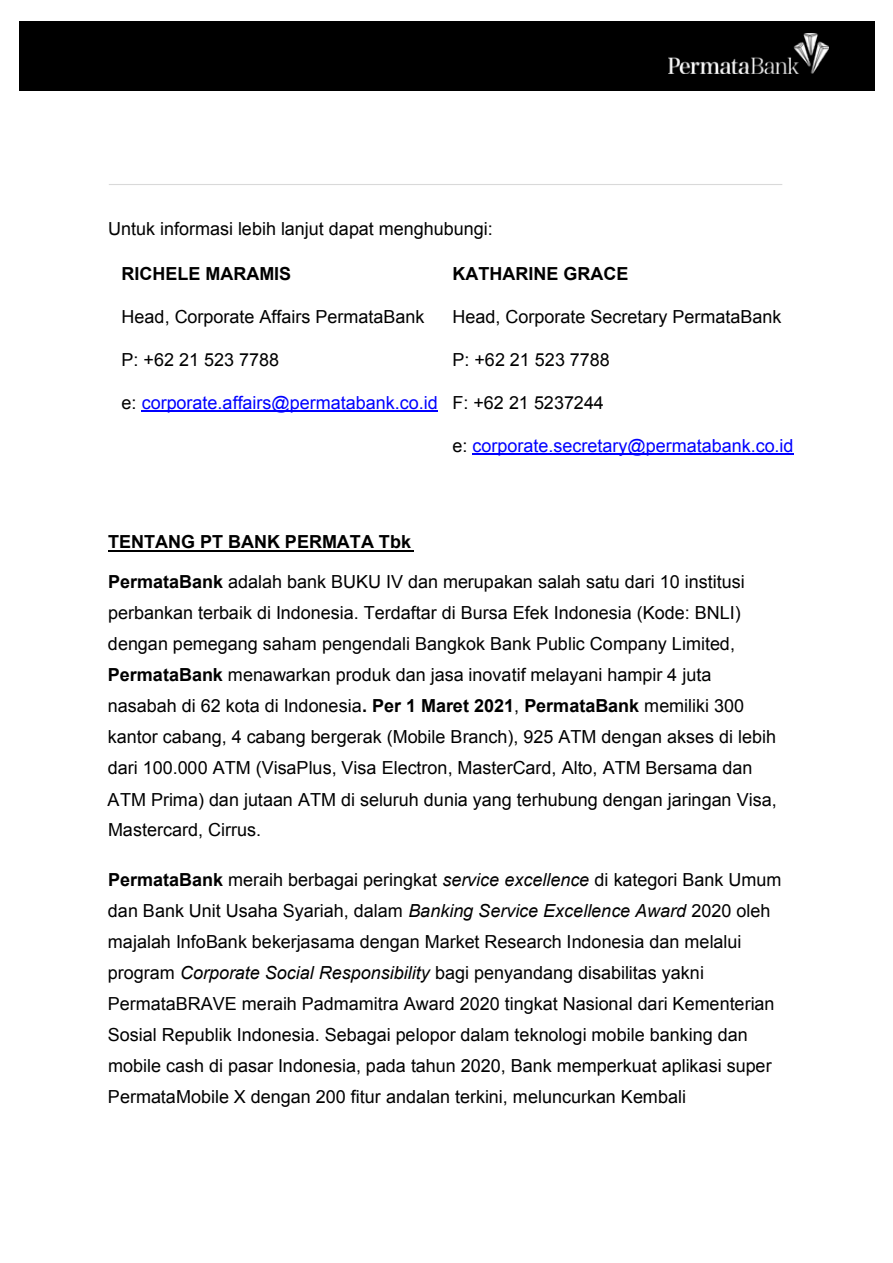
<style>
.page{position:relative;width:893px;height:1263px;background:#fff}
.page>*{position:absolute;margin:0;border:0;box-sizing:border-box;transform-origin:0 0}
.t1{font:18px/31px "Arial";color:#000}
.t2{font:18px "Arial";color:#00f}
.t3{font:700 18px "Arial";color:#000}
.s1{color:#000}
.s2{font-weight:700}
.s3{font-style:italic}
</style>
<div class="page">
<div style="left:20px;top:21px;width:855px;height:69px;background:#000"></div>
<img style="left:669px;top:34px;width:159px;height:40px">
<hr style="left:109px;top:184px;width:673px;height:1px;background:#d9d9d9">
<hr style="left:142px;top:411px;width:296px;height:1px;background:#00f">
<hr style="left:473px;top:454px;width:321px;height:1px;background:#00f">
<hr style="left:108px;top:550px;width:313px;height:1px;background:#000">
<div style="left:414px;top:525px;width:29px;height:33px;background:#fff"></div>
<p class="t1" style="left:108px;top:214px;width:386px">Untuk informasi lebih lanjut dapat menghubungi:</p>
<p class="t3" style="left:122px;top:261px;width:171px">RICHELE MARAMIS</p>
<p class="t1" style="left:122px;top:301px;width:305px">Head, Corporate Affairs PermataBank</p>
<p class="t1" style="left:122px;top:344px;width:159px">P: +62 21 523 7788</p>
<p class="t2" style="left:122px;top:391px;width:318px"><span class="s1">e:</span> corporate.affairs@permatabank.co.id</p>
<p class="t3" style="left:452px;top:261px;width:177px">KATHARINE GRACE</p>
<p class="t1" style="left:452px;top:301px;width:331px">Head, Corporate Secretary PermataBank</p>
<p class="t1" style="left:452px;top:344px;width:159px">P: +62 21 523 7788</p>
<p class="t1" style="left:452px;top:387px;width:153px">F: +62 21 5237244</p>
<p class="t2" style="left:452px;top:434px;width:343px"><span class="s1">e:</span> corporate.secretary@permatabank.co.id</p>
<p class="t3" style="left:108px;top:529px;width:305px">TENTANG PT BANK PERMATA Tbk</p>
<p class="t1" style="left:108px;top:566px;width:671px"><span class="s2">PermataBank</span> adalah bank BUKU IV dan merupakan salah satu dari 10 institusi perbankan terbaik di Indonesia. Terdaftar di Bursa Efek Indonesia (Kode: BNLI) dengan pemegang saham pengendali Bangkok Bank Public Company Limited, <span class="s2">PermataBank</span> menawarkan produk dan jasa inovatif melayani hampir 4 juta nasabah di 62 kota di Indonesia<span class="s2">. Per 1 Maret 2021</span>, <span class="s2">PermataBank</span> memiliki 300 kantor cabang, 4 cabang bergerak (Mobile Branch), 925 ATM dengan akses di lebih dari 100.000 ATM (VisaPlus, Visa Electron, MasterCard, Alto, ATM Bersama dan ATM Prima) dan jutaan ATM di seluruh dunia yang terhubung dengan jaringan Visa, Mastercard, Cirrus.</p>
<p class="t1" style="left:108px;top:864px;width:675px"><span class="s2">PermataBank</span> meraih berbagai peringkat <span class="s3">service excellence</span> di kategori Bank Umum dan Bank Unit Usaha Syariah, dalam <span class="s3">Banking Service Excellence Award</span> 2020 oleh majalah InfoBank bekerjasama dengan Market Research Indonesia dan melalui program <span class="s3">Corporate Social Responsibility</span> bagi penyandang disabilitas yakni PermataBRAVE meraih Padmamitra Award 2020 tingkat Nasional dari Kementerian Sosial Republik Indonesia. Sebagai pelopor dalam teknologi mobile banking dan mobile cash di pasar Indonesia, pada tahun 2020, Bank memperkuat aplikasi super PermataMobile X dengan 200 fitur andalan terkini, meluncurkan Kembali</p>
</div>
